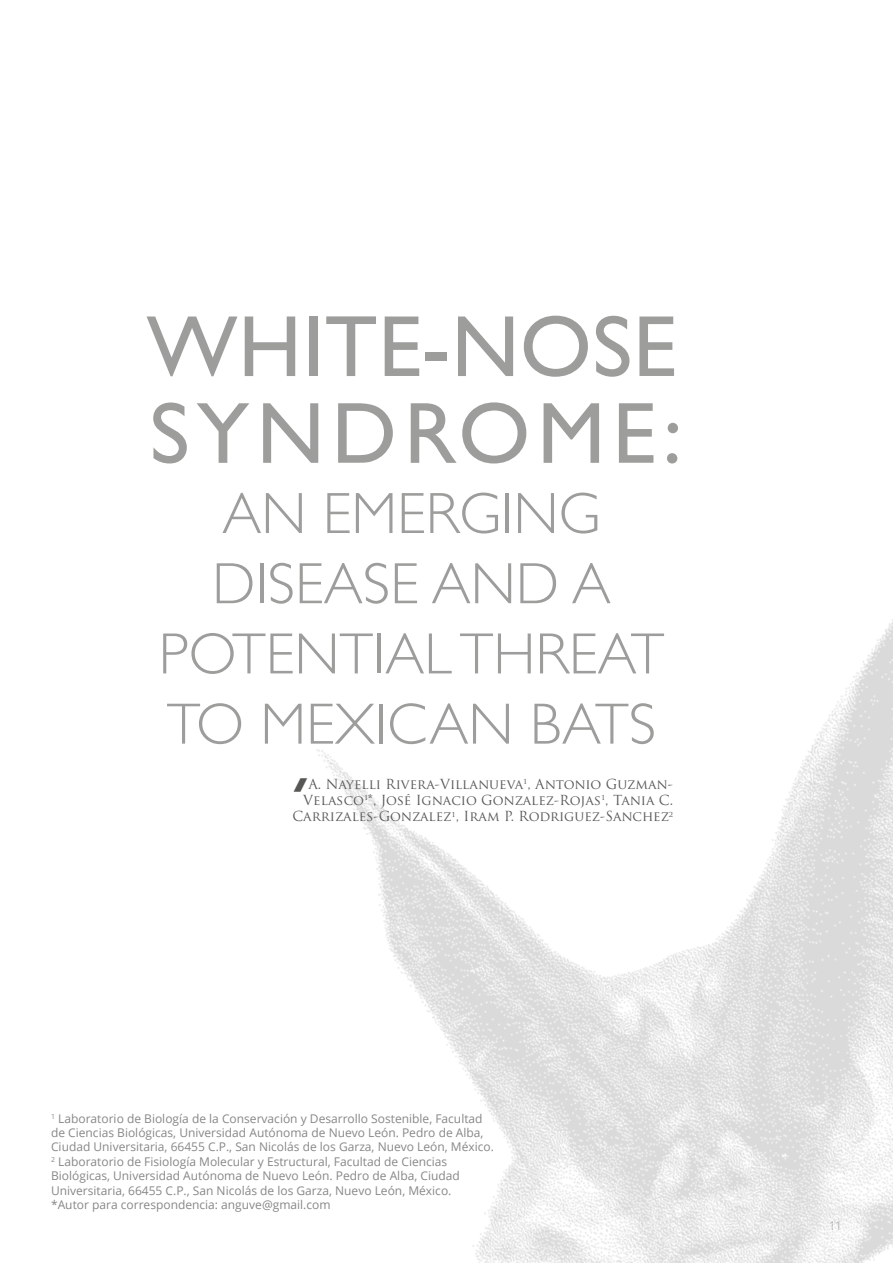
<style>
.page{position:relative;width:893px;height:1263px;background:#fff}
.page>*{position:absolute;margin:0;border:0;box-sizing:border-box;transform-origin:0 0}
.t1{font:87.3px/86.7px "Gill Sans";letter-spacing:.015em;color:#9d9d9c}
.t2{font:300 58.5px/70.2px "Gill Sans";color:#9d9d9c;text-align:center}
.t3{font:13.5px/16.2px "Trajan Pro";color:#575756;text-align:right}
.t4{font:12px/14.4px "Open Sans";color:#878787}
.t5{font:12px "Open Sans";color:#9d9d9c}
</style>
<div class="page">
<img style="left:317px;top:619px;width:576px;height:644px">
<h1 class="t1" style="left:147px;top:302px;width:537px">WHITE-NOSE<br>SYNDROME:</h1>
<h2 class="t2" style="left:159px;top:476px;width:507px">AN EMERGING<br>DISEASE AND A<br>POTENTIAL THREAT<br>TO MEXICAN BATS</h2>
<p class="t3" style="left:292px;top:776px;width:382px">A. Nayelli Rivera-Villanueva<sup>1</sup>, Antonio Guzman-<br>Velasco<sup>1</sup>*, José Ignacio Gonzalez-Rojas<sup>1</sup>, Tania C.<br>Carrizales-Gonzalez<sup>1</sup>, Iram P. Rodriguez-Sanchez<sup>2</sup></p>
<p class="t4" style="left:51px;top:1111px;width:444px"><sup>1</sup> Laboratorio de Biología de la Conservación y Desarrollo Sostenible, Facultad de Ciencias Biológicas, Universidad Autónoma de Nuevo León. Pedro de Alba, Ciudad Universitaria, 66455 C.P., San Nicolás de los Garza, Nuevo León, México.<br><sup>2</sup> Laboratorio de Fisiología Molecular y Estructural, Facultad de Ciencias Biológicas, Universidad Autónoma de Nuevo León. Pedro de Alba, Ciudad Universitaria, 66455 C.P., San Nicolás de los Garza, Nuevo León, México.<br>*Autor para correspondencia: anguve@gmail.com</p>
<p class="t5" style="left:828px;top:1217px;width:15px">11</p>
</div>
